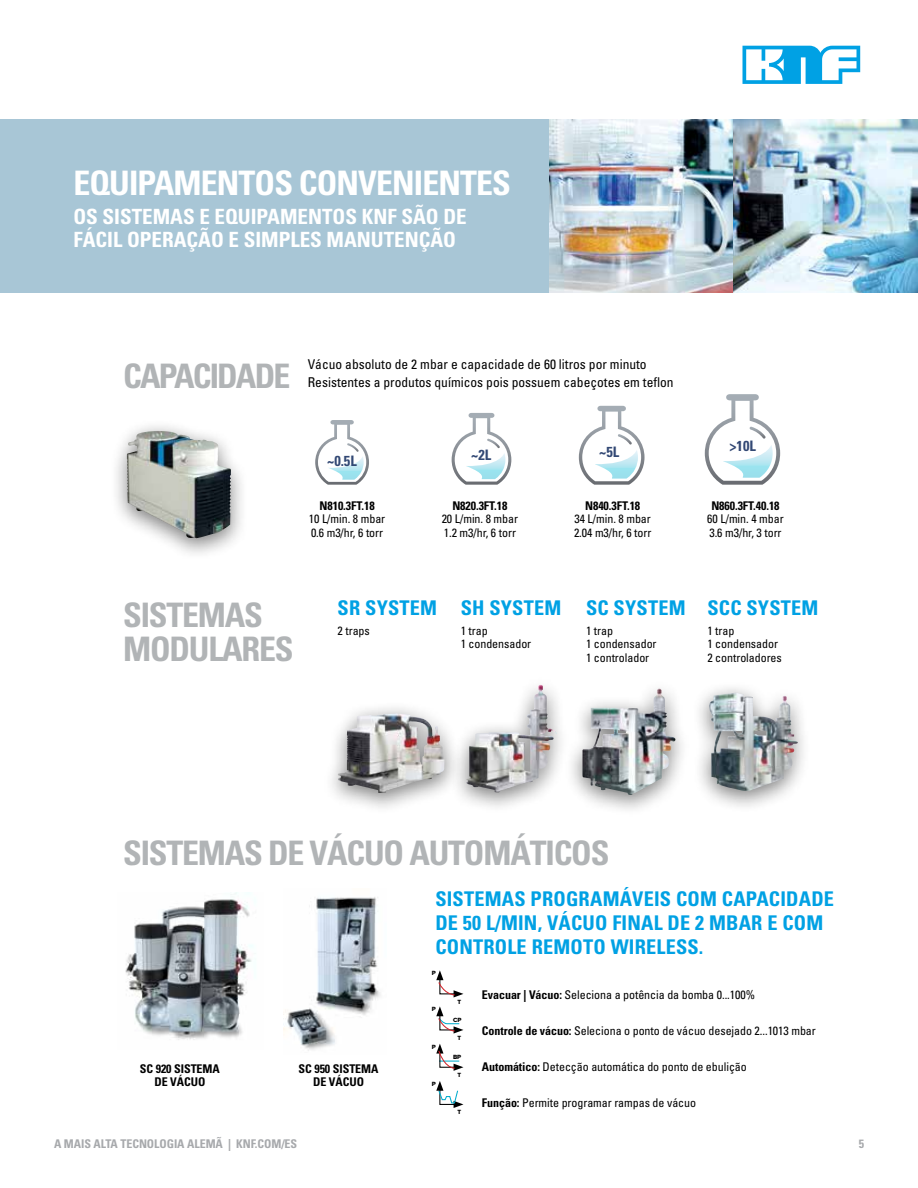
<style>
.page{position:relative;width:918px;height:1188px;background:#fff}
.page>*{position:absolute;margin:0;border:0;box-sizing:border-box;transform-origin:0 0}
.t1{font:700 condensed 33.75px/34.5px "Univers";letter-spacing:-.035em;color:#b1b4b6}
.t2{font:700 condensed 33.75px "Univers";letter-spacing:-.025em;color:#fff}
.t3{font:700 condensed 33.75px "Univers";letter-spacing:-.055em;color:#b1b4b6}
.t4{font:700 condensed 21px/22.5px "Univers";color:#fff}
.t5{font:700 condensed 20.25px/24px "Univers";letter-spacing:.01em;color:#00a1e4}
.t6{font:700 condensed 14.4px "Univers";color:#324874}
.t7{font:condensed 13.5px/18px "Univers";color:#000}
.t8{font:condensed 12px/13.5px "Univers";letter-spacing:-.005em;color:#000}
.t9{font:700 condensed 12px/13.5px "Univers";letter-spacing:-.005em;color:#000;text-align:center}
.t10{font:700 condensed 12px "Univers";letter-spacing:-.005em;color:#a7a9ac}
.t11{font:6.3px "Proxima Nova Extrabld";color:#000}
.s1{font-weight:700}
</style>
<div class="page">
<svg style="left:743px;top:46px;width:117px;height:38px"></svg>
<img style="left:549px;top:119px;width:184px;height:174px">
<img style="left:733px;top:119px;width:185px;height:174px">
<div style="left:0;top:119px;width:549px;height:174px;background:#a8c6d6"></div>
<div style="left:109px;top:418px;width:140px;height:143px;background:#000;opacity:.5"></div>
<img style="left:127px;top:431px;width:104px;height:108px">
<svg style="left:315px;top:420px;width:54px;height:65px"></svg>
<svg style="left:452px;top:413px;width:59px;height:72px"></svg>
<svg style="left:579px;top:406px;width:66px;height:79px"></svg>
<svg style="left:705px;top:394px;width:75px;height:91px"></svg>
<div style="left:321px;top:701px;width:141px;height:115px;background:#000;opacity:.5"></div>
<img style="left:337px;top:713px;width:108px;height:80px">
<div style="left:564px;top:677px;width:128px;height:140px;background:#000;opacity:.5"></div>
<img style="left:582px;top:689px;width:93px;height:107px">
<div style="left:692px;top:681px;width:122px;height:133px;background:#000;opacity:.5"></div>
<img style="left:706px;top:693px;width:92px;height:99px">
<div style="left:450px;top:674px;width:122px;height:141px;background:#000;opacity:.5"></div>
<img style="left:466px;top:685px;width:91px;height:108px">
<img style="left:283px;top:897px;width:98px;height:154px">
<img style="left:125px;top:893px;width:128px;height:147px">
<svg style="left:436px;top:970px;width:27px;height:27px"></svg>
<svg style="left:436px;top:1006px;width:27px;height:28px"></svg>
<svg style="left:436px;top:1044px;width:27px;height:27px"></svg>
<svg style="left:436px;top:1081px;width:27px;height:27px"></svg>
<h1 class="t2" style="left:73px;top:162px;width:439px">EQUIPAMENTOS CONVENIENTES</h1>
<h2 class="t4" style="left:73px;top:205px;width:395px">OS SISTEMAS E EQUIPAMENTOS KNF SÃO DE<br>FÁCIL OPERAÇÃO E SIMPLES MANUTENÇÃO</h2>
<h1 class="t3" style="left:123px;top:355px;width:169px">CAPACIDADE</h1>
<p class="t7" style="left:308px;top:355px;width:367px">Vácuo absoluto de 2 mbar e capacidade de 60 litros por minuto<br>Resistentes a produtos químicos pois possuem cabeçotes em teflon</p>
<p class="t6" style="left:327px;top:452px;width:31px">~0.5L</p>
<p class="t9" style="left:320px;top:499px;width:57px">N810.3FT.18</p>
<p class="t8" style="left:309px;top:512px;width:78px">10 L/min. 8 mbar<br>0.6 m3/hr, 6 torr</p>
<p class="t6" style="left:471px;top:446px;width:22px">~2L</p>
<p class="t6" style="left:599px;top:443px;width:22px">~5L</p>
<p class="t9" style="left:452px;top:499px;width:57px">N820.3FT.18</p>
<p class="t8" style="left:442px;top:512px;width:78px">20 L/min. 8 mbar<br>1.2 m3/hr, 6 torr</p>
<p class="t9" style="left:585px;top:499px;width:57px">N840.3FT.18</p>
<p class="t8" style="left:574px;top:512px;width:79px">34 L/min. 8 mbar<br>2.04 m3/hr, 6 torr</p>
<p class="t6" style="left:729px;top:437px;width:28px">&gt;10L</p>
<p class="t9" style="left:711px;top:499px;width:70px">N860.3FT.40.18</p>
<p class="t8" style="left:707px;top:512px;width:78px">60 L/min. 4 mbar<br>3.6 m3/hr, 3 torr</p>
<h1 class="t1" style="left:123px;top:597px;width:172px">SISTEMAS<br>MODULARES</h1>
<h3 class="t5" style="left:461px;top:595px;width:102px">SH SYSTEM</h3>
<h3 class="t5" style="left:338px;top:595px;width:101px">SR SYSTEM</h3>
<p class="t8" style="left:338px;top:624px;width:34px">2 traps</p>
<p class="t8" style="left:461px;top:624px;width:72px">1 trap<br>1 condensador</p>
<h3 class="t5" style="left:586px;top:595px;width:101px">SC SYSTEM</h3>
<p class="t8" style="left:586px;top:624px;width:72px">1 trap<br>1 condensador<br>1 controlador</p>
<h3 class="t5" style="left:707px;top:595px;width:112px">SCC SYSTEM</h3>
<p class="t8" style="left:707px;top:624px;width:76px">1 trap<br>1 condensador<br>2 controladores</p>
<h1 class="t1" style="left:123px;top:836px;width:488px">SISTEMAS DE VÁCUO AUTOMÁTICOS</h1>
<h3 class="t5" style="left:435px;top:886px;width:400px">SISTEMAS PROGRAMÁVEIS COM CAPACIDADE<br>DE 50 L/MIN, VÁCUO FINAL DE 2 MBAR E COM<br>CONTROLE REMOTO WIRELESS.</h3>
<p class="t8" style="left:482px;top:988px;width:275px"><span class="s1">Evacuar | Vácuo:</span> Seleciona a potência da bomba 0...100%</p>
<p class="t8" style="left:482px;top:1024px;width:335px"><span class="s1">Controle de vácuo:</span> Seleciona o ponto de vácuo desejado 2...1013 mbar</p>
<p class="t8" style="left:482px;top:1060px;width:266px"><span class="s1">Automático:</span> Detecção automática do ponto de ebulição</p>
<p class="t8" style="left:482px;top:1096px;width:216px"><span class="s1">Função:</span> Permite programar rampas de vácuo</p>
<p class="t11" style="left:432px;top:970px;width:6px">P</p>
<p class="t11" style="left:458px;top:999px;width:5px">T</p>
<p class="t11" style="left:432px;top:1006px;width:6px">P</p>
<p class="t11" style="left:453px;top:1017px;width:10px">CP</p>
<p class="t11" style="left:458px;top:1035px;width:5px">T</p>
<p class="t11" style="left:432px;top:1044px;width:6px">P</p>
<p class="t11" style="left:453px;top:1054px;width:10px">BP</p>
<p class="t9" style="left:299px;top:1062px;width:81px">SC 950 SISTEMA<br>DE VÁCUO</p>
<p class="t9" style="left:140px;top:1062px;width:81px">SC 920 SISTEMA<br>DE VÁCUO</p>
<p class="t11" style="left:458px;top:1072px;width:5px">T</p>
<p class="t11" style="left:432px;top:1081px;width:6px">P</p>
<p class="t11" style="left:458px;top:1109px;width:5px">T</p>
<p class="t10" style="left:54px;top:1137px;width:245px">A MAIS ALTA TECNOLOGIA ALEMÃ | KNF.COM/ES</p>
<p class="t10" style="left:859px;top:1137px;width:7px">5</p>
</div>
